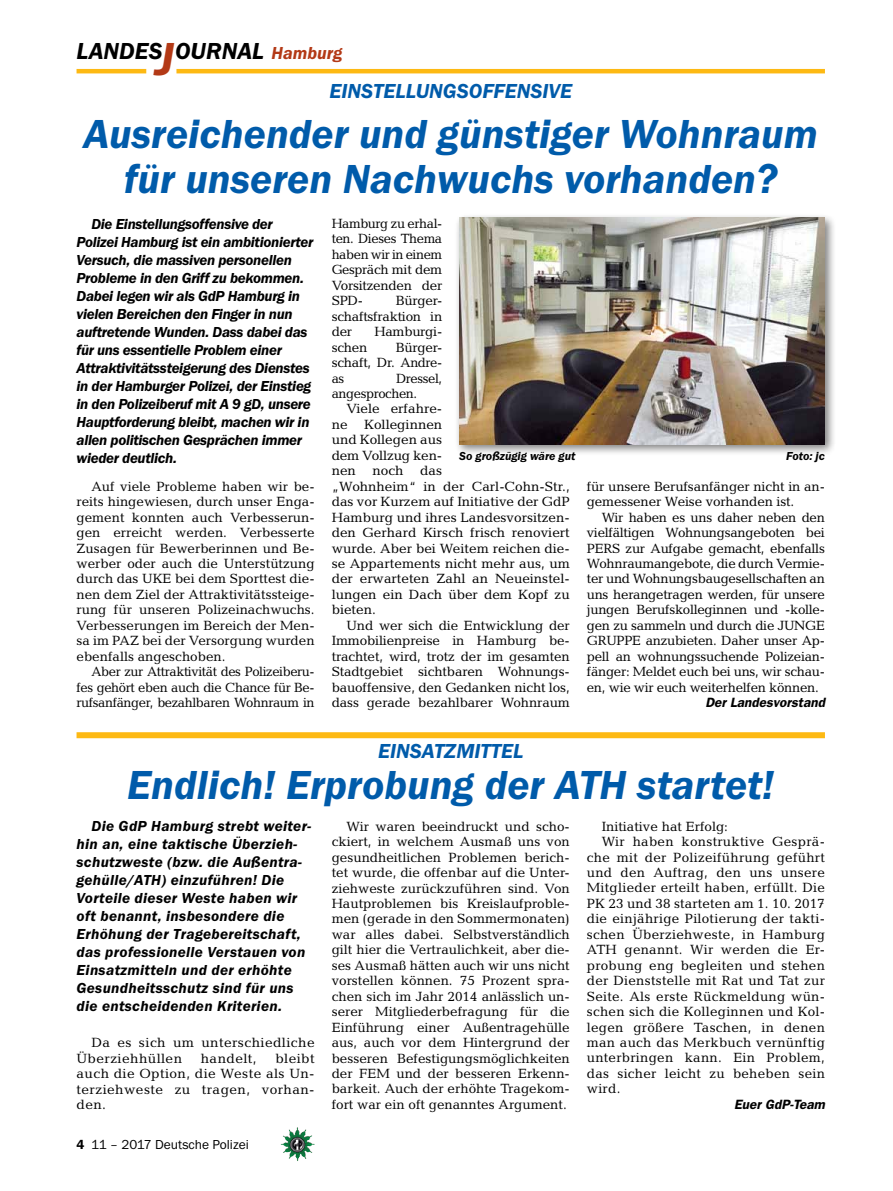
<style>
.page{position:relative;width:893px;height:1191px;background:#fff}
.page>*{position:absolute;margin:0;border:0;box-sizing:border-box;transform-origin:0 0}
.t1{font:italic 600 42px/45px "Franklin Gothic Itc T";color:#005baa;text-align:center}
.t2{font:italic 600 24px "Franklin Gothic Itc T";color:#000}
.t3{font:italic 600 21px "Franklin Gothic Itc T";color:#005baa}
.t4{font:italic 600 15px/18px "Franklin Gothic Itc T";letter-spacing:-.02em;color:#000}
.t5{font:italic 600 15px/18px "Franklin Gothic Itc T";letter-spacing:.02em;color:#000}
.t6{font:13.5px/15.5px "Candida";color:#000;text-align:justify}
.t7{font:13.5px "Candida";letter-spacing:.02em;color:#000}
.t8{font:13.5px/15.5px "Candida";letter-spacing:.03em;color:#000}
.t9{font:italic 600 13.5px "Franklin Gothic";color:#000}
.t10{font:13.5px "Franklin Gothic Itc T";color:#000}
.t11{font:13.5px/15.5px "Candida";letter-spacing:-.03em;color:#000}
.t12{font:13.5px "Candida";letter-spacing:-.02em;color:#000}
.t13{font:italic 600 12px "Franklin Gothic Itc T";color:#000}
.s1{font-size:48px;color:#b33916}
.s2{font-size:18px;color:#b33916}
.s3{font-weight:600}
</style>
<div class="page">
<hr style="left:77px;top:69px;width:69px;height:4px;background:#fdb913">
<hr style="left:176px;top:69px;width:649px;height:4px;background:#fdb913">
<img style="left:281px;top:1128px;width:16px;height:24px">
<div style="left:454px;top:213px;width:382px;height:243px;background:#000;opacity:.5"></div>
<img style="left:459px;top:218px;width:366px;height:226px">
<div style="left:77px;top:732px;width:748px;height:6px;background:#fdb913"></div>
<h2 class="t2" style="left:77px;top:37px;width:267px">LANDES<span class="s1">J</span>OURNAL <span class="s2">Hamburg</span></h2>
<h3 class="t3" style="left:329px;top:79px;width:68px">Eins tellungsoffens</h3>
<h3 class="t3" style="left:542px;top:79px;width:19px">ive</h3>
<h1 class="t1" style="left:83px;top:111px;width:736px">Ausreichender und günstiger Wohnraum für unseren Nachwuchs vorhanden?</h1>
<p class="t4" style="left:77px;top:215px;width:238px;text-indent:15px">Die Einstellungsoffensive der Polizei Hamburg ist ein ambitionierter Versuch, die massiven personellen Probleme in den Griff zu bekommen.<br>Dabei legen wir als GdP Hamburg in vielen Bereichen den Finger in nun auftretende Wunden. Dass dabei das für uns essentielle Problem einer Attraktivitätssteigerung des Dienstes in der Hamburger Polizei, der Einstieg in den Polizeiberuf mit A 9 gD, unsere Hauptforderung bleibt, machen wir in allen politischen Gesprächen immer wieder deutlich.</p>
<p class="t6" style="left:77px;top:478px;width:240px;text-indent:15px">Auf viele Probleme haben wir be&shy;reits hingewiesen, durch unser Enga&shy;gement konnten auch Verbesserun&shy;gen erreicht werden. Verbesserte Zusagen für Bewerberinnen und Be&shy;werber oder auch die Unterstützung durch das UKE bei dem Sporttest die&shy;nen dem Ziel der Attraktivitätssteige&shy;rung für unseren Polizeinachwuchs.<br>Verbesserungen im Bereich der Men&shy;sa im PAZ bei der Versorgung wurden ebenfalls angeschoben.</p>
<p class="t6" style="left:77px;top:664px;width:240px;text-indent:15px">Aber zur Attraktivität des Polizeiberu&shy;fes gehört eben auch die Chance für Be&shy;rufsanfänger, bezahlbaren Wohnraum in</p>
<p class="t6" style="left:332px;top:216px;width:112px">Hamburg zu erhal&shy;ten. Dieses Thema haben wir in einem Gespräch mit dem Vorsitzenden der SPD-</p>
<p class="t6" style="left:332px;top:293px;width:112px;text-indent:64px">Bürger&shy;schaftsfraktion in der</p>
<p class="t12" style="left:374px;top:324px;width:69px">Hamburgi-</p>
<p class="t6" style="left:332px;top:339px;width:37px">schen</p>
<p class="t6" style="left:332px;top:339px;width:112px;text-indent:64px">Bürger&shy;schaft, Dr. Andre&shy;as</p>
<p class="t11" style="left:332px;top:370px;width:112px;text-indent:64px">Dressel, angesprochen.</p>
<p class="t6" style="left:332px;top:401px;width:240px;text-align:left;text-indent:15px">Viele erfahre-<br>ne Kolleginnen<br>und Kollegen aus<br>dem Vollzug ken-<br>nen noch das<br>„Wohnheim“ in der Carl-Cohn-Str., das vor Kurzem auf Initiative der GdP<br>Hamburg und ihres Landesvorsitzen&shy;den Gerhard Kirsch frisch renoviert wurde. Aber bei Weitem reichen die&shy;se Appartements nicht mehr aus, um der erwarteten Zahl an Neueinstel&shy;lungen ein Dach über dem Kopf zu bieten.</p>
<p class="t6" style="left:332px;top:617px;width:240px;text-indent:15px">Und wer sich die Entwicklung der Immobilienpreise in Hamburg be&shy;trachtet, wird, trotz der im gesamten Stadtgebiet sichtbaren Wohnungs&shy;bauoffensive, den Gedanken nicht los, dass gerade bezahlbarer Wohnraum</p>
<p class="t13" style="left:459px;top:449px;width:118px">So großzügig wäre gut</p>
<p class="t13" style="left:786px;top:449px;width:40px">Foto: jc</p>
<p class="t6" style="left:587px;top:478px;width:240px">für unsere Berufsanfänger nicht in an&shy;gemessener Weise vorhanden ist.</p>
<p class="t6" style="left:587px;top:509px;width:240px;text-indent:15px">Wir haben es uns daher neben den vielfältigen Wohnungsangeboten bei PERS zur Aufgabe gemacht, ebenfalls Wohnraumangebote, die durch Vermie&shy;ter und Wohnungsbaugesellschaften an uns herangetragen werden, für unsere jungen Berufskolleginnen und -kolle&shy;gen zu sammeln und durch die JUNGE GRUPPE anzubieten. Daher unser Ap&shy;pell an wohnungssuchende Polizeian&shy;fänger: Meldet euch bei uns, wir schau&shy;en, wie wir euch weiterhelfen können.</p>
<p class="t9" style="left:705px;top:694px;width:121px">Der Landesvorstand</p>
<h3 class="t3" style="left:378px;top:739px;width:135px">Einsa tzmittel</h3>
<h1 class="t1" style="left:127px;top:762px;width:648px">Endlich! Erprobung der ATH startet!</h1>
<p class="t5" style="left:77px;top:816px;width:236px;text-indent:15px">Die GdP Hamburg strebt weiter&shy;hin an, eine taktische Überzieh&shy;schutzweste (bzw. die Außentra&shy;gehülle/ATH) einzuführen! Die<br>Vorteile dieser Weste haben wir oft benannt, insbesondere die<br>Erhöhung der Tragebereitschaft, das professionelle Verstauen von<br>Einsatzmitteln und der erhöhte<br>Gesundheitsschutz sind für uns die entscheidenden Kriterien.</p>
<p class="t8" style="left:77px;top:1034px;width:240px;text-indent:15px">Da es sich um unterschiedliche<br>Überziehhüllen</p>
<p class="t6" style="left:332px;top:818px;width:240px;text-indent:15px">Wir waren beeindruckt und scho&shy;ckiert, in welchem Ausmaß uns von gesundheitlichen Problemen berich&shy;tet wurde, die offenbar auf die Unter&shy;ziehweste zurückzuführen sind. Von Hautproblemen bis Kreislaufproble&shy;men (gerade in den Sommermonaten) war alles dabei. Selbstverständlich gilt hier die Vertraulichkeit, aber die&shy;ses Ausmaß hätten auch wir uns nicht vorstellen können. 75 Prozent spra&shy;chen sich im Jahr 2014 anlässlich un&shy;serer Mitgliederbefragung für die Einführung einer Außentragehülle aus, auch vor dem Hintergrund der besseren Befestigungsmöglichkeiten der FEM und der besseren Erkenn&shy;barkeit. Auch der erhöhte Tragekom&shy;fort war ein oft genanntes Argument.</p>
<p class="t6" style="left:602px;top:818px;width:128px">Initiative hat Erfolg:</p>
<p class="t7" style="left:602px;top:834px;width:225px">Wir haben konstruktive Gesprä-</p>
<p class="t7" style="left:587px;top:849px;width:240px">che mit der Polizeiführung geführt</p>
<p class="t7" style="left:587px;top:864px;width:240px">und den Auftrag, den uns unsere</p>
<p class="t7" style="left:587px;top:880px;width:240px">Mitglieder erteilt haben, erfüllt. Die</p>
<p class="t6" style="left:587px;top:895px;width:240px">PK 23 und 38 starteten am 1. 10. 2017</p>
<p class="t7" style="left:587px;top:911px;width:240px">die einjährige Pilotierung der takti-</p>
<p class="t7" style="left:587px;top:926px;width:240px">schen Überziehweste, in Hamburg</p>
<p class="t7" style="left:587px;top:942px;width:240px">ATH genannt. Wir werden die Er-</p>
<p class="t7" style="left:587px;top:957px;width:240px">probung eng begleiten und stehen</p>
<p class="t7" style="left:587px;top:973px;width:240px">der Dienststelle mit Rat und Tat zur</p>
<p class="t7" style="left:587px;top:988px;width:240px">Seite. Als erste Rückmeldung wün-</p>
<p class="t7" style="left:587px;top:1003px;width:240px">schen sich die Kolleginnen und Kol-</p>
<p class="t7" style="left:587px;top:1019px;width:240px">legen größere Taschen, in denen</p>
<p class="t7" style="left:587px;top:1034px;width:240px">man auch das Merkbuch vernünftig</p>
<p class="t7" style="left:587px;top:1050px;width:240px">unterbringen kann. Ein Problem,</p>
<p class="t7" style="left:587px;top:1065px;width:240px">das sicher leicht zu beheben sein</p>
<p class="t6" style="left:587px;top:1081px;width:35px">wird.</p>
<p class="t9" style="left:734px;top:1096px;width:92px">Euer GdP-Team</p>
<p class="t6" style="left:77px;top:1050px;width:240px;text-indent:199px">bleibt auch die Option, die Weste als Un&shy;terziehweste zu tragen, vorhan&shy;den.</p>
<p class="t8" style="left:201px;top:1050px;width:57px">handelt,</p>
<p class="t10" style="left:77px;top:1136px;width:174px"><span class="s3">4</span> 11 – 2017 Deutsche Polizei</p>
</div>
